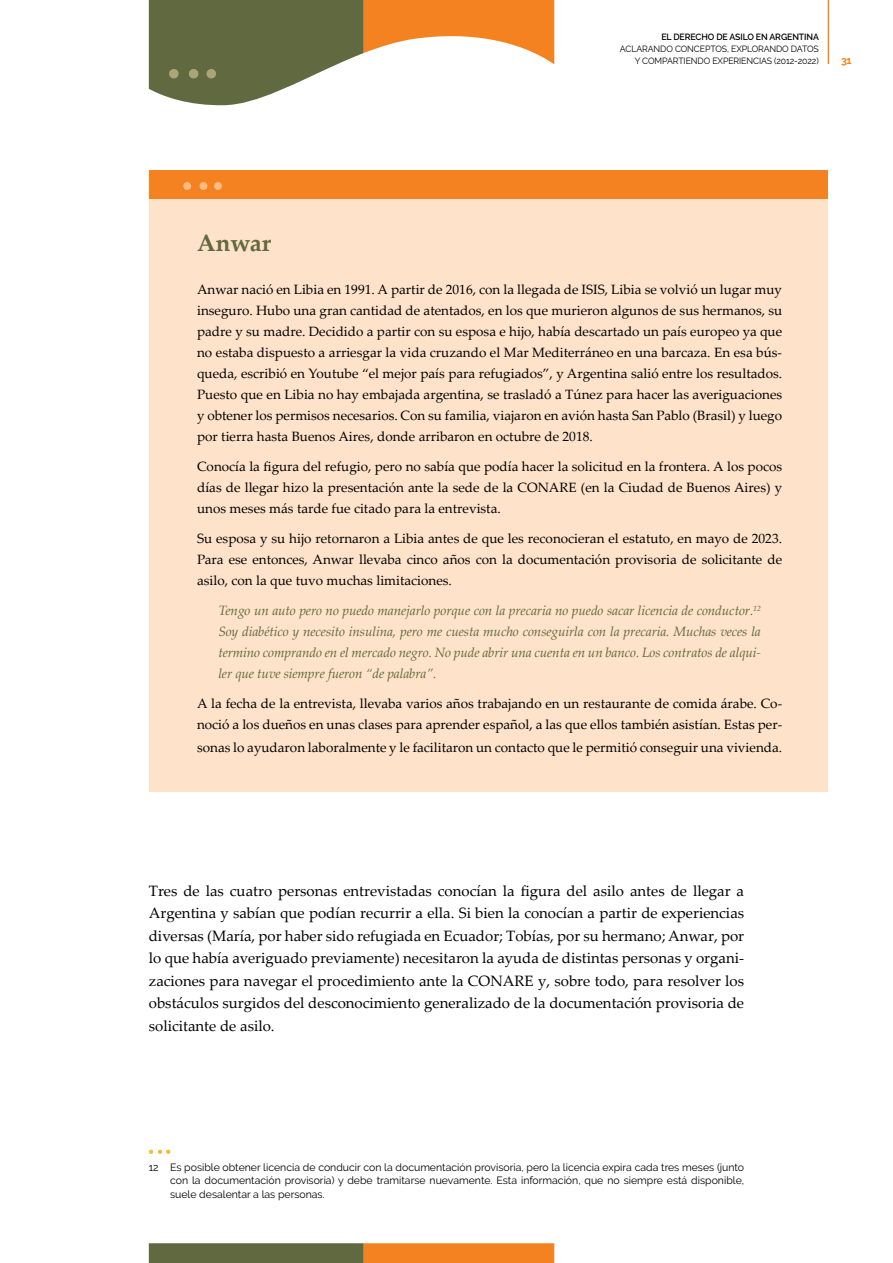
<style>
.page{position:relative;width:893px;height:1263px;background:#fff}
.page>*{position:absolute;margin:0;border:0;box-sizing:border-box;transform-origin:0 0}
.t1{font:700 24px "Palatino Linotype";color:#60693f}
.t2{font:15px/22.5px "Palatino Linotype";color:#000;text-align:justify}
.t3{font:13.5px/21px "Palatino Linotype";color:#000;text-align:justify}
.t4{font:italic 13.5px/21px "Palatino Linotype";letter-spacing:-.01em;color:#60693f;text-align:justify}
.t5{font:10.5px/13.5px "Raleway";color:#000;text-align:justify}
.t6{font:700 10.5px "Raleway";color:#f58220}
.t7{font:9px/12px "Raleway";letter-spacing:-.01em;color:#000;text-align:right}
.t8{font:600 9px "Raleway";letter-spacing:-.01em;color:#000}
</style>
<div class="page">
<svg style="left:149px;top:1243px;width:405px;height:20px;background:#a77633"></svg>
<svg style="left:149px;top:0;width:405px;height:106px"></svg>
<hr style="left:828px;top:0;width:1px;height:64px;background:#f58220">
<div style="left:149px;top:170px;width:679px;height:622px;background:#fee2c9"></div>
<div style="left:149px;top:170px;width:679px;height:28px;background:#f58220"></div>
<svg style="left:183px;top:182px;width:8px;height:8px"></svg>
<svg style="left:199px;top:182px;width:23px;height:8px"></svg>
<svg style="left:149px;top:1149px;width:22px;height:5px"></svg>
<p class="t8" style="left:661px;top:32px;width:159px">EL DERECHO DE ASILO EN ARGENTINA</p>
<p class="t7" style="left:620px;top:43px;width:200px">ACLARANDO CONCEPTOS, EXPLORANDO DATOS<br>Y COMPARTIENDO EXPERIENCIAS (2012-2022)</p>
<p class="t6" style="left:841px;top:54px;width:12px">31</p>
<h1 class="t1" style="left:197px;top:226px;width:76px">Anwar</h1>
<p class="t3" style="left:197px;top:279px;width:587px">Anwar nació en Libia en 1991. A partir de 2016, con la llegada de ISIS, Libia se volvió un lugar muy inseguro. Hubo una gran cantidad de atentados, en los que murieron algunos de sus hermanos, su padre y su madre. Decidido a partir con su esposa e hijo, había descartado un país europeo ya que no estaba dispuesto a arriesgar la vida cruzando el Mar Mediterráneo en una barcaza. En esa bús&shy;queda, escribió en Youtube “el mejor país para refugiados”, y Argentina salió entre los resultados.<br>Puesto que en Libia no hay embajada argentina, se trasladó a Túnez para hacer las averiguaciones y obtener los permisos necesarios. Con su familia, viajaron en avión hasta San Pablo (Brasil) y luego por tierra hasta Buenos Aires, donde arribaron en octubre de 2018.</p>
<p class="t3" style="left:197px;top:456px;width:587px">Conocía la figura del refugio, pero no sabía que podía hacer la solicitud en la frontera. A los pocos días de llegar hizo la presentación ante la sede de la CONARE (en la Ciudad de Buenos Aires) y unos meses más tarde fue citado para la entrevista.</p>
<p class="t3" style="left:197px;top:528px;width:587px">Su esposa y su hijo retornaron a Libia antes de que les reconocieran el estatuto, en mayo de 2023.<br>Para ese entonces, Anwar llevaba cinco años con la documentación provisoria de solicitante de asilo, con la que tuvo muchas limitaciones.</p>
<p class="t4" style="left:218px;top:600px;width:544px">Tengo un auto pero no puedo manejarlo porque con la precaria no puedo sacar licencia de conductor.<sup>12<br></sup>Soy diabético y necesito insulina, pero me cuesta mucho conseguirla con la precaria. Muchas veces la termino comprando en el mercado negro. No pude abrir una cuenta en un banco. Los contratos de alqui&shy;ler que tuve siempre fueron “de palabra”.</p>
<p class="t3" style="left:197px;top:693px;width:587px">A la fecha de la entrevista, llevaba varios años trabajando en un restaurante de comida árabe. Co&shy;noció a los dueños en unas clases para aprender español, a las que ellos también asistían. Estas per-</p>
<p class="t3" style="left:197px;top:736px;width:587px">sonas lo ayudaron laboralmente y le facilitaron un contacto que le permitió conseguir una vivienda.</p>
<p class="t2" style="left:149px;top:878px;width:597px">Tres de las cuatro personas entrevistadas conocían la figura del asilo antes de llegar a Argentina y sabían que podían recurrir a ella. Si bien la conocían a partir de experiencias diversas (María, por haber sido refugiada en Ecuador; Tobías, por su hermano; Anwar, por lo que había averiguado previamente) necesitaron la ayuda de distintas personas y organi&shy;zaciones para navegar el procedimiento ante la CONARE y, sobre todo, para resolver los obstáculos surgidos del desconocimiento generalizado de la documentación provisoria de solicitante de asilo.</p>
<p class="t5" style="left:170px;top:1160px;width:576px;text-indent:-21px">12 Es posible obtener licencia de conducir con la documentación provisoria, pero la licencia expira cada tres meses (junto con la documentación provisoria) y debe tramitarse nuevamente. Esta información, que no siempre está disponible, suele desalentar a las personas.</p>
</div>
